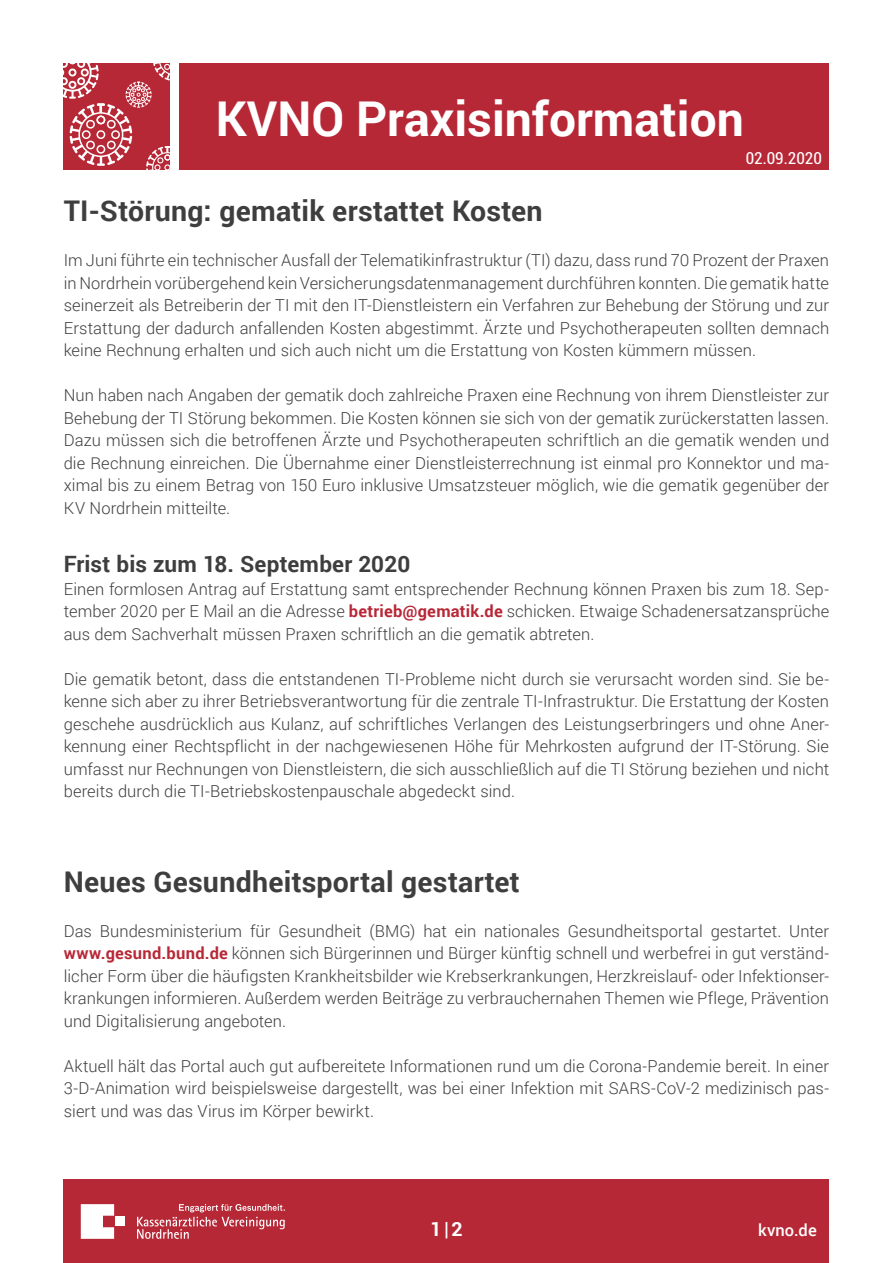
<style>
.page{position:relative;width:893px;height:1263px;background:#fff}
.page>*{position:absolute;margin:0;border:0;box-sizing:border-box;transform-origin:0 0}
.t1{font:700 48px "Roboto";color:#fff}
.FT-11{font:700 28.5px "Roboto";letter-spacing:.01em;color:#3e3e3f}
.Zwi-Ü{font:700 22.5px "Roboto";letter-spacing:.01em;color:#3e3e3f}
.t2{font:700 19.5px "Roboto";color:#fff}
.FT-11-2{font:300 16.5px/22.5px "Roboto";letter-spacing:.005em;color:#3e3e3f;text-align:justify}
.t3{font:condensed 16.5px "Roboto";color:#fff}
.t4{font:500 16.5px "Roboto";letter-spacing:.005em;color:#fff}
.s1{font-weight:700;color:#b72837}
</style>
<div class="page">
<div style="left:180px;top:64px;width:649px;height:106px;background:#b72837"></div>
<svg style="left:64px;top:64px;width:106px;height:106px;background:#c44f5b"></svg>
<div style="left:64px;top:1180px;width:765px;height:83px;background:#b72837"></div>
<svg style="left:81px;top:1204px;width:33px;height:35px"></svg>
<div style="left:116px;top:1216px;width:9px;height:10px;background:#fff"></div>
<svg style="left:137px;top:1204px;width:148px;height:35px"></svg>
<h1 class="t1" style="left:216px;top:85px;width:530px">KVNO Praxisinformation</h1>
<p class="t3" style="left:746px;top:147px;width:78px">02.09.2020</p>
<p class="FT-11" style="left:64px;top:191px;width:480px">TI-Störung: gematik erstattet Kosten</p>
<p class="FT-11-2" style="left:64px;top:249px;width:767px">Im Juni führte ein technischer Ausfall der Telematikinfrastruktur (TI) dazu, dass rund 70 Prozent der Praxen in Nordrhein vorübergehend kein Versicherungsdatenmanagement durchführen konnten. Die gematik hatte seinerzeit als Betreiberin der TI mit den IT-Dienstleistern ein Verfahren zur Behebung der Störung und zur Erstattung der dadurch anfallenden Kosten abgestimmt. Ärzte und Psychotherapeuten sollten demnach keine Rechnung erhalten und sich auch nicht um die Erstattung von Kosten kümmern müssen.</p>
<p class="FT-11-2" style="left:64px;top:384px;width:767px">Nun haben nach Angaben der gematik doch zahlreiche Praxen eine Rechnung von ihrem Dienstleister zur Behebung der TI‐Störung bekommen. Die Kosten können sie sich von der gematik zurückerstatten lassen.<br>Dazu müssen sich die betroffenen Ärzte und Psychotherapeuten schriftlich an die gematik wenden und die Rechnung einreichen. Die Übernahme einer Dienstleisterrechnung ist einmal pro Konnektor und ma&shy;ximal bis zu einem Betrag von 150 Euro inklusive Umsatzsteuer möglich, wie die gematik gegenüber der KV Nordrhein mitteilte.</p>
<p class="Zwi-Ü" style="left:64px;top:548px;width:348px">Frist bis zum 18. September 2020</p>
<p class="FT-11-2" style="left:64px;top:577px;width:767px">Einen formlosen Antrag auf Erstattung samt entsprechender Rechnung können Praxen bis zum 18. Sep&shy;tember 2020 per E‐Mail an die Adresse <span class="s1">betrieb@gematik.de</span> schicken. Etwaige Schadenersatzansprüche aus dem Sachverhalt müssen Praxen schriftlich an die gematik abtreten.</p>
<p class="FT-11-2" style="left:64px;top:667px;width:767px">Die gematik betont, dass die entstandenen TI-Probleme nicht durch sie verursacht worden sind. Sie be&shy;kenne sich aber zu ihrer Betriebsverantwortung für die zentrale TI-Infrastruktur. Die Erstattung der Kosten geschehe ausdrücklich aus Kulanz, auf schriftliches Verlangen des Leistungserbringers und ohne Aner&shy;kennung einer Rechtspflicht in der nachgewiesenen Höhe für Mehrkosten aufgrund der IT-Störung. Sie umfasst nur Rechnungen von Dienstleistern, die sich ausschließlich auf die TI‐Störung beziehen und nicht bereits durch die TI-Betriebskostenpauschale abgedeckt sind.</p>
<p class="FT-11" style="left:64px;top:861px;width:458px">Neues Gesundheitsportal gestartet</p>
<p class="FT-11-2" style="left:64px;top:919px;width:767px">Das Bundesministerium für Gesundheit (BMG) hat ein nationales Gesundheitsportal gestartet. Unter <span class="s1">www.gesund.bund.de</span> können sich Bürgerinnen und Bürger künftig schnell und werbefrei in gut verständ&shy;licher Form über die häufigsten Krankheitsbilder wie Krebserkrankungen, Herzkreislauf- oder Infektionser&shy;krankungen informieren. Außerdem werden Beiträge zu verbrauchernahen Themen wie Pflege, Prävention und Digitalisierung angeboten.</p>
<p class="FT-11-2" style="left:64px;top:1054px;width:767px">Aktuell hält das Portal auch gut aufbereitete Informationen rund um die Corona-Pandemie bereit. In einer 3-D-Animation wird beispielsweise dargestellt, was bei einer Infektion mit SARS-CoV-2 medizinisch pas&shy;siert und was das Virus im Körper bewirkt.</p>
<p class="t2" style="left:430px;top:1215px;width:34px">1|2</p>
<p class="t4" style="left:758px;top:1218px;width:60px">kvno.de</p>
</div>
